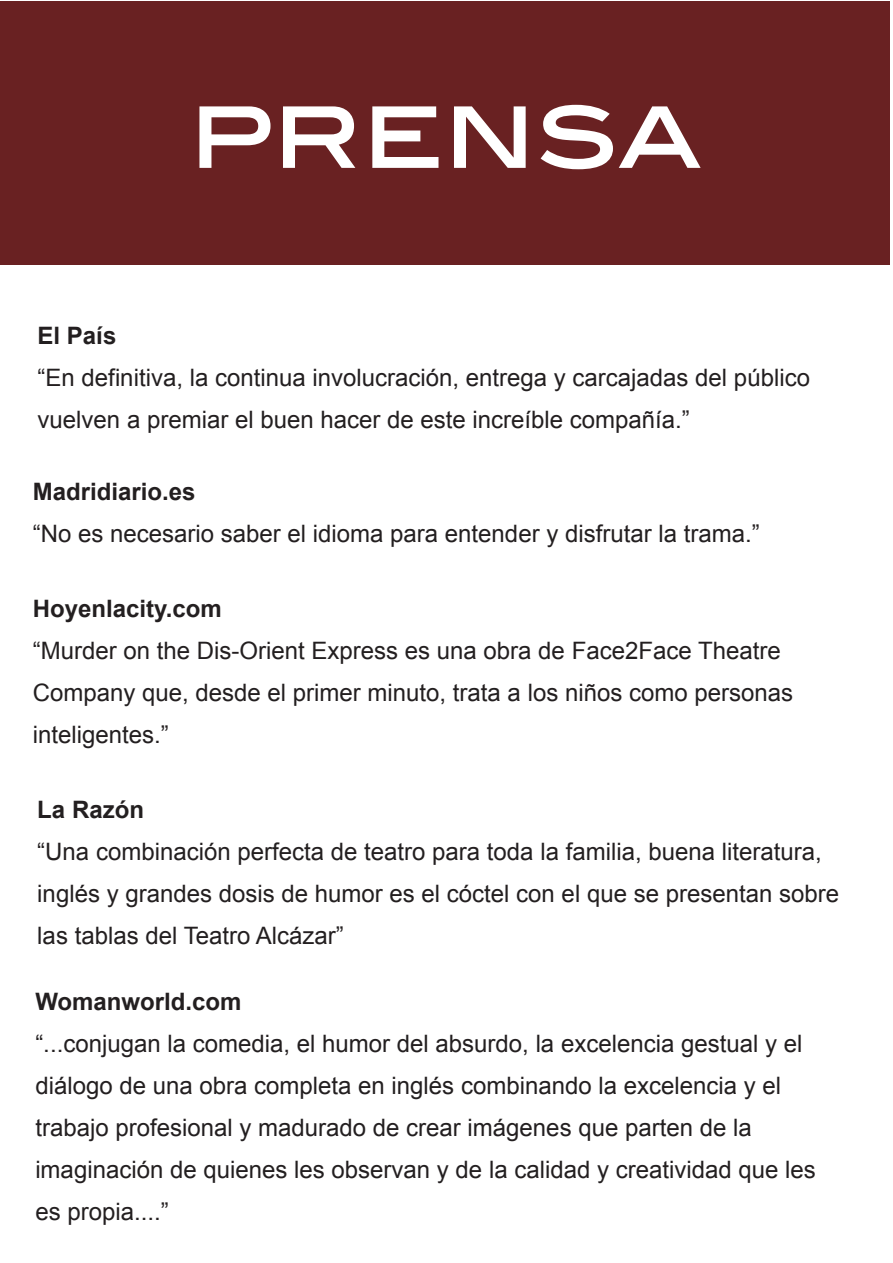
<style>
.page{position:relative;width:893px;height:1263px;background:#fff}
.page>*{position:absolute;margin:0;border:0;box-sizing:border-box;transform-origin:0 0}
.t1{font:99.9px "Blair Md ITCTT Medium";color:#fff}
.t2{font:24px/42px "Arial";color:#231f20}
.t3{font:700 24px "Arial";color:#231f20}
</style>
<div class="page">
<div style="left:1px;top:1px;width:889px;height:263px;background:#692122"></div>
<h1 class="t1" style="left:189px;top:72px;width:514px">prensa</h1>
<p class="t3" style="left:38px;top:322px;width:80px">El País</p>
<p class="t2" style="left:38px;top:357px;width:774px">“En definitiva, la continua involucración, entrega y carcajadas del público vuelven a premiar el buen hacer de este increíble compañía.”</p>
<p class="t3" style="left:33px;top:478px;width:164px">Madridiario.es</p>
<p class="t2" style="left:33px;top:512px;width:728px">“No es necesario saber el idioma para entender y disfrutar la trama.”</p>
<p class="t3" style="left:33px;top:595px;width:190px">Hoyenlacity.com</p>
<p class="t2" style="left:33px;top:629px;width:762px">“Murder on the Dis-Orient Express es una obra de Face2Face Theatre<br>Company que, desde el primer minuto, trata a los niños como personas inteligentes.”</p>
<p class="t3" style="left:37px;top:796px;width:108px">La Razón</p>
<p class="t2" style="left:37px;top:831px;width:803px">“Una combinación perfecta de teatro para toda la familia, buena literatura, inglés y grandes dosis de humor es el cóctel con el que se presentan sobre las tablas del Teatro Alcázar”</p>
<p class="t3" style="left:35px;top:988px;width:208px">Womanworld.com</p>
<p class="t2" style="left:35px;top:1022px;width:782px">“...conjugan la comedia, el humor del absurdo, la excelencia gestual y el diálogo de una obra completa en inglés combinando la excelencia y el trabajo profesional y madurado de crear imágenes que parten de la imaginación de quienes les observan y de la calidad y creatividad que les es propia....”</p>
</div>
